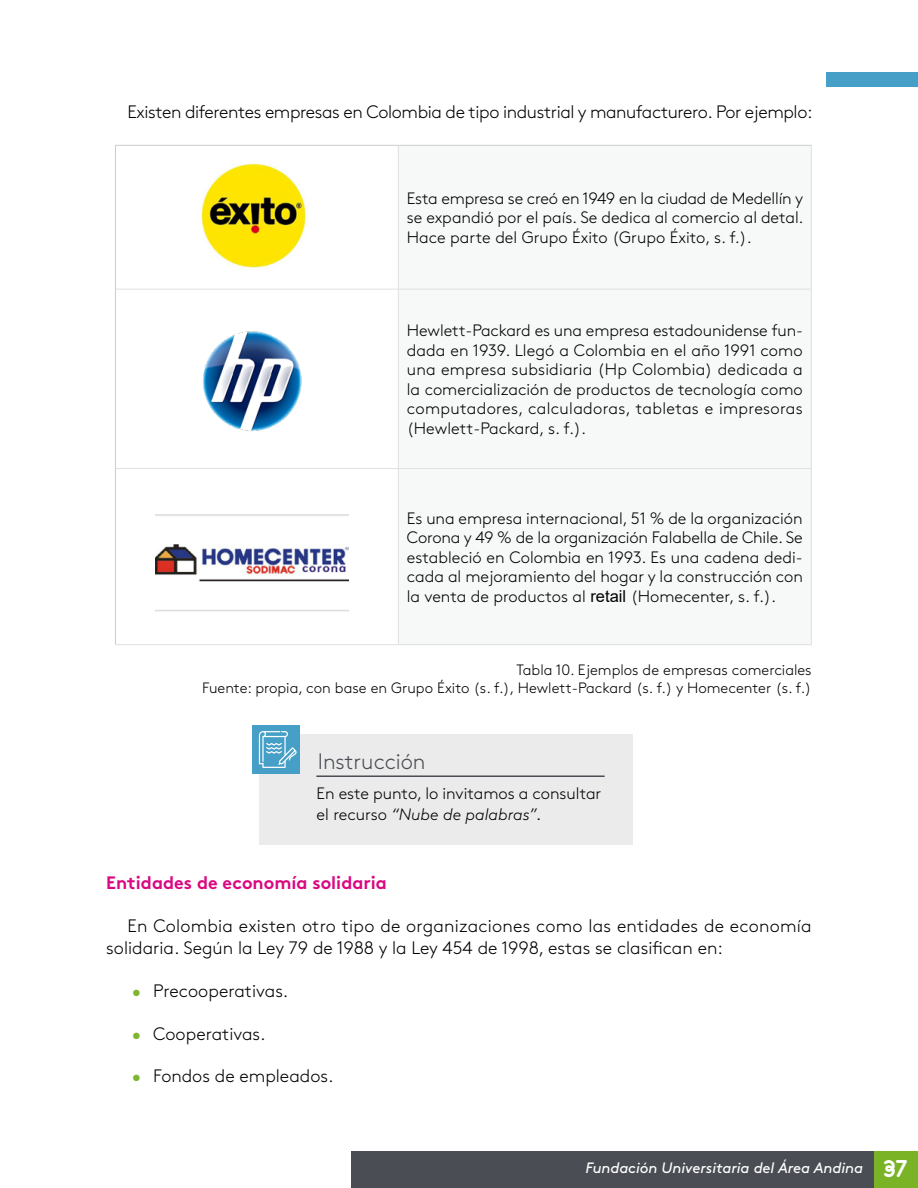
<style>
.page{position:relative;width:918px;height:1188px;background:#fff}
.page>*{position:absolute;margin:0;border:0;box-sizing:border-box;transform-origin:0 0}
.t1{font:300 22.35px "Brown Std";color:#4a4d54}
.t2{font:300 18px/21.6px "Brown Std";color:#000}
.t3{font:300 18px "Brown Std";letter-spacing:-.02em;color:#000}
.t4{font:18px "Brown Std Bold Alt";color:#da0881}
.t5{font:300 16.5px/19.5px "Brown Std";color:#000;text-align:justify}
.t6{font:300 15px/18px "Brown Std";color:#000;text-align:right}
.t7{font:italic 15px "Brown Std";letter-spacing:-.005em;color:#fff}
.s1{font-family:"Arial";font-weight:400}
.s2{font-style:italic}
.s3{color:#7eb62d}
.s4{font-family:"Areandina Voz";font-style:normal;font-size:24px}
</style>
<div class="page">
<div style="left:873px;top:1151px;width:45px;height:37px;background:#7ab326"></div>
<div style="left:351px;top:1151px;width:522px;height:37px;background:#4a4d54"></div>
<div style="left:826px;top:72px;width:92px;height:15px;background:#469fc7"></div>
<svg style="left:399px;top:146px;width:412px;height:498px"></svg>
<hr style="left:398px;top:146px;width:1px;height:143px;background:#dee1e0">
<hr style="left:116px;top:289px;width:282px;height:1px;background:#dee1e0">
<hr style="left:398px;top:289px;width:414px;height:1px;background:#dee1e0">
<hr style="left:398px;top:290px;width:1px;height:178px;background:#dee1e0">
<hr style="left:116px;top:468px;width:282px;height:1px;background:#dee1e0">
<hr style="left:398px;top:468px;width:414px;height:1px;background:#dee1e0">
<hr style="left:398px;top:469px;width:1px;height:175px;background:#dee1e0">
<hr style="left:115px;top:145px;width:283px;height:1px;background:#c8cecb">
<hr style="left:115px;top:146px;width:1px;height:143px;background:#c8cecb">
<hr style="left:398px;top:145px;width:414px;height:1px;background:#c8cecb">
<hr style="left:115px;top:289px;width:1px;height:180px;background:#c8cecb">
<hr style="left:115px;top:469px;width:1px;height:175px;background:#c8cecb">
<hr style="left:811px;top:146px;width:1px;height:143px;background:#dee1e0">
<hr style="left:811px;top:290px;width:1px;height:178px;background:#dee1e0">
<hr style="left:811px;top:469px;width:1px;height:175px;background:#dee1e0">
<hr style="left:115px;top:644px;width:283px;height:1px;background:#dee1e0">
<hr style="left:398px;top:644px;width:414px;height:1px;background:#dee1e0">
<img style="left:201px;top:163px;width:105px;height:105px">
<img style="left:203px;top:331px;width:99px;height:100px">
<img style="left:156px;top:514px;width:193px;height:97px">
<div style="left:260px;top:734px;width:373px;height:111px;background:#ebebeb"></div>
<hr style="left:317px;top:775px;width:287px;height:2px;background:#4a4d54">
<div style="left:252px;top:725px;width:48px;height:48px;background:#469fc7"></div>
<svg style="left:259px;top:731px;width:38px;height:37px"></svg>
<p class="t3" style="left:128px;top:101px;width:686px">Existen diferentes empresas en Colombia de tipo industrial y manufacturero . Por ejemplo:</p>
<p class="t5" style="left:407px;top:189px;width:398px">Esta empresa se creó en 1949 en la ciudad de Medellín y se expandió por el país . Se dedica al comercio al detal .<br>Hace parte del Grupo Éxito (Grupo Éxito, s . f .) .</p>
<p class="t5" style="left:407px;top:321px;width:398px">Hewlett-Packard es una empresa estadounidense fun&shy;dada en 1939 . Llegó a Colombia en el año 1991 como una empresa subsidiaria (Hp Colombia) dedicada a la comercialización de productos de tecnología como computadores, calculadoras, tabletas e impresoras (Hewlett-Packard, s . f .) .</p>
<p class="t5" style="left:407px;top:509px;width:398px">Es una empresa internacional, 51 % de la organización Corona y 49 % de la organización Falabella de Chile . Se estableció en Colombia en 1993 . Es una cadena dedi&shy;cada al mejoramiento del hogar y la construcción con la venta de productos al <span class="s1">retail</span> (Homecenter, s . f .) .</p>
<p class="t6" style="left:202px;top:661px;width:611px">Tabla 10 . Ejemplos de empresas comerciales<br>Fuente: propia, con base en Grupo Éxito (s . f .), Hewlett-Packard (s . f .) y Homecenter (s . f .)</p>
<p class="t1" style="left:318px;top:749px;width:109px">Instrucción</p>
<p class="t5" style="left:317px;top:783px;width:286px;line-height:21px">En este punto, lo invitamos a consultar el recurso <span class="s2">“Nube de palabras”</span><span class="s1">.</span></p>
<p class="t4" style="left:106px;top:872px;width:282px">Entidades de economía solidaria</p>
<p class="t2" style="left:106px;top:916px;width:707px;text-indent:21px">En Colombia existen otro tipo de organizaciones como las entidades de economía solidaria . Según la Ley 79 de 1988 y la Ley 454 de 1998, estas se clasifican en:</p>
<p class="t2" style="left:132px;top:980px;width:158px"><span class="s3">•</span> Precooperativas .</p>
<p class="t2" style="left:132px;top:1023px;width:135px"><span class="s3">•</span> Cooperativas .</p>
<p class="t2" style="left:132px;top:1066px;width:203px"><span class="s3">•</span> Fondos de empleados .</p>
<p class="t7" style="left:585px;top:1159px;width:323px">Fundación Universitaria del Área Andina <span class="s4">3714</span></p>
<p class="t7" style="left:550px;top:1158px;width:311px">Contabilidad - eje 2 analicemos la situación</p>
</div>
